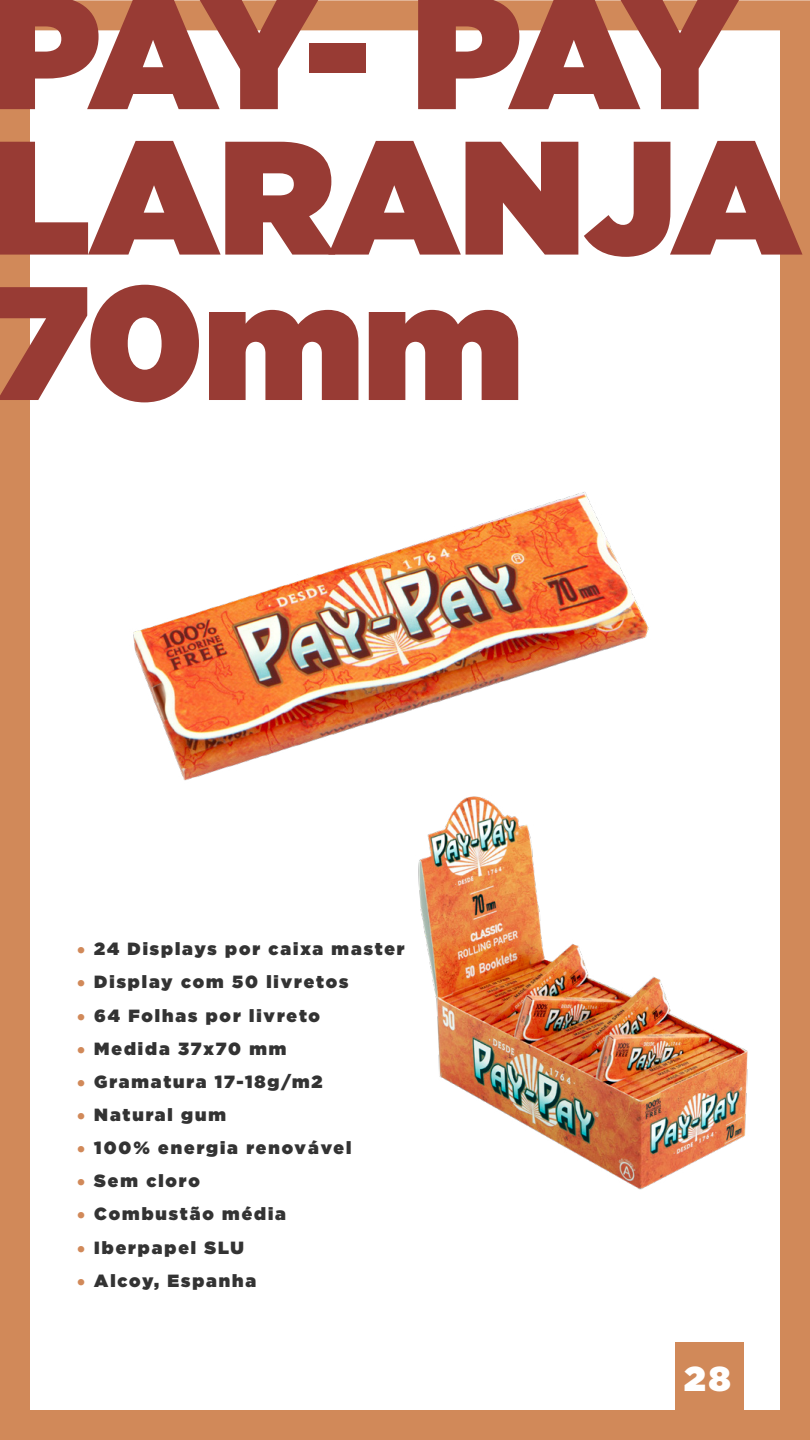
<style>
.page{position:relative;width:810px;height:1440px;background:#fff}
.page>*{position:absolute;margin:0;border:0;box-sizing:border-box;transform-origin:0 0}
.t1{font:900 161.25px/145.4px "Gotham HTF";letter-spacing:-.02em;color:#983b34}
.t2{font:900 34.58px "Gotham HTF";color:#fff}
.t3{font:900 17.7px "Gotham HTF";letter-spacing:.11em;color:#333}
.s1{font-family:"Muli";font-weight:700;color:#d18959}
</style>
<div class="page">
<div style="left:0;top:0;width:810px;height:1440px;border:30px solid #d18959"></div>
<div style="left:675px;top:1343px;width:68px;height:68px;background:#d18959"></div>
<img style="left:16px;top:437px;width:633px;height:457px">
<img style="left:373px;top:778px;width:437px;height:453px">
<h1 class="t1" style="left:-9px;top:-24px;width:811px">PAY- PAY<br>LARANJA<br>70mm</h1>
<p class="t3" style="left:77px;top:939px;width:329px"><span class="s1">•</span> 24 Displays por caixa master</p>
<p class="t3" style="left:77px;top:972px;width:273px"><span class="s1">•</span> Display com 50 livretos</p>
<p class="t3" style="left:77px;top:1005px;width:245px"><span class="s1">•</span> 64 Folhas por livreto</p>
<p class="t3" style="left:77px;top:1038px;width:211px"><span class="s1">•</span> Medida 37x70 mm</p>
<p class="t3" style="left:77px;top:1071px;width:247px"><span class="s1">•</span> Gramatura 17-18g/m2</p>
<p class="t3" style="left:77px;top:1104px;width:151px"><span class="s1">•</span> Natural gum</p>
<p class="t3" style="left:77px;top:1138px;width:276px"><span class="s1">•</span> 100% energia renovável</p>
<p class="t3" style="left:77px;top:1171px;width:125px"><span class="s1">•</span> Sem cloro</p>
<p class="t3" style="left:77px;top:1204px;width:211px"><span class="s1">•</span> Combustão média</p>
<p class="t3" style="left:77px;top:1237px;width:169px"><span class="s1">•</span> Iberpapel SLU</p>
<p class="t3" style="left:77px;top:1270px;width:181px"><span class="s1">•</span> Alcoy, Espanha</p>
<h2 class="t2" style="left:684px;top:1358px;width:48px">28</h2>
</div>
